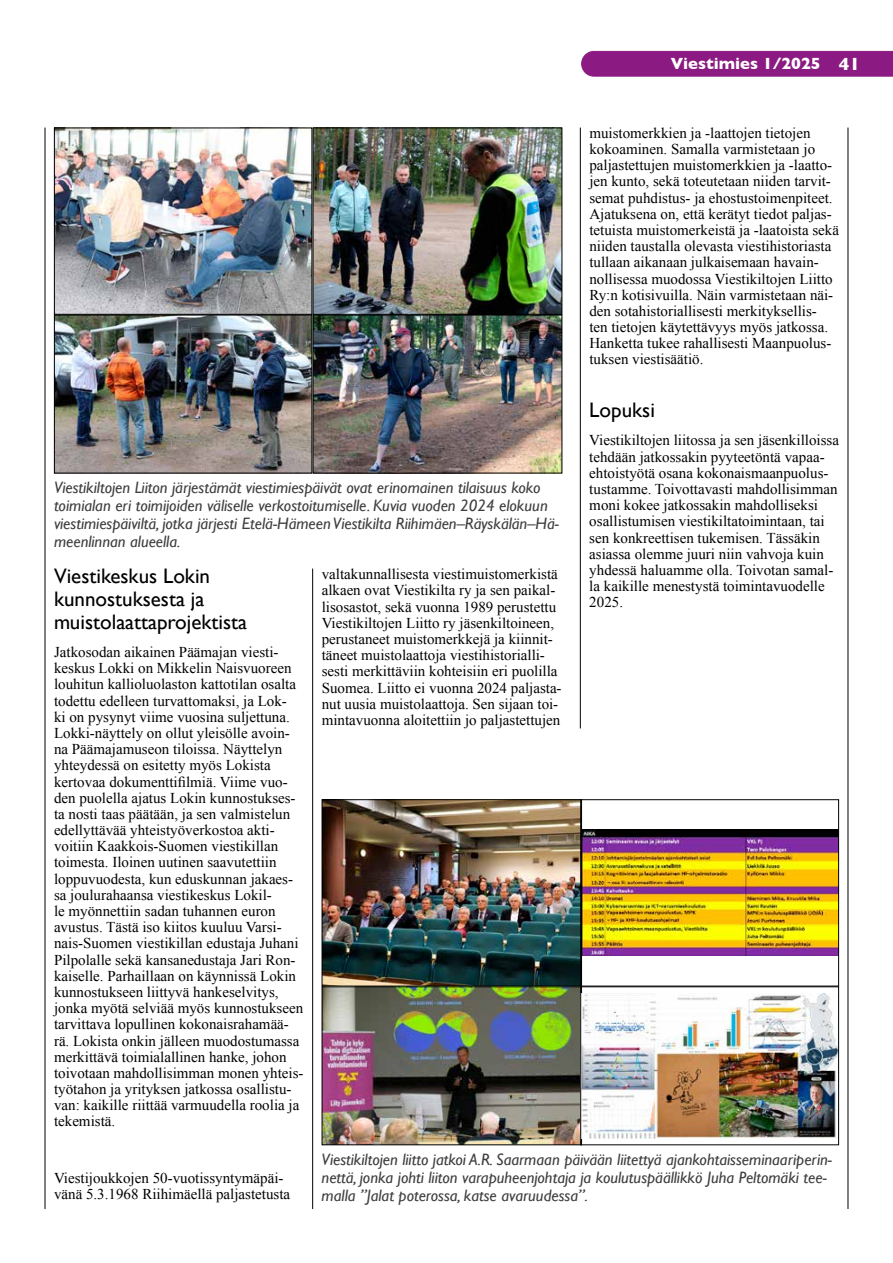
<style>
.page{position:relative;width:893px;height:1263px;background:#fff}
.page>*{position:absolute;margin:0;border:0;box-sizing:border-box;transform-origin:0 0}
.t1{font:21px/22.6px "Gill Sans";color:#000}
.t2{font:italic 16.5px/17.9px "Gill Sans";color:#3e3e3e}
.t3{font:700 16.5px "Gill Sans";color:#fff}
.t4{font:15px/16.2px "Times New Roman";color:#000}
.s1{font-size:18px}
</style>
<div class="page">
<div style="left:581px;top:51px;width:312px;height:26px;background:#8b1b82"></div>
<hr style="left:45px;top:128px;width:1px;height:1081px;background:#000">
<hr style="left:848px;top:128px;width:1px;height:1081px;background:#000">
<hr style="left:580px;top:128px;width:1px;height:600px;background:#000">
<hr style="left:312px;top:568px;width:1px;height:641px;background:#000">
<img style="left:56px;top:128px;width:504px;height:345px">
<div style="left:54px;top:128px;width:258px;height:187px;border:1px solid #000"></div>
<div style="left:313px;top:128px;width:249px;height:187px;border:1px solid #000"></div>
<div style="left:313px;top:315px;width:249px;height:158px;border:1px solid #000"></div>
<img style="left:324px;top:801px;width:256px;height:342px">
<div style="left:322px;top:799px;width:260px;height:187px;border:1px solid #000"></div>
<img style="left:583px;top:829px;width:254px;height:126px">
<div style="left:580px;top:799px;width:259px;height:187px;border:1px solid #000"></div>
<div style="left:322px;top:986px;width:260px;height:159px;border:1px solid #000"></div>
<img style="left:582px;top:993px;width:255px;height:145px">
<div style="left:580px;top:986px;width:259px;height:159px;border:1px solid #000"></div>
<div style="left:54px;top:315px;width:258px;height:158px;border:1px solid #000"></div>
<p class="t2" style="left:54px;top:479px;width:506px">Viestikiltojen Liiton järjestämät viestimiespäivät ovat erinomainen tilaisuus koko toimialan eri toimijoiden väliselle verkostoitumiselle. Kuvia vuoden 2024 elokuun viestimiespäiviltä, jotka järjesti Etelä-Hämeen Viestikilta Riihimäen–Räyskälän–Hä&shy;meenlinnan alueella.</p>
<h1 class="t1" style="left:54px;top:565px;width:195px">Viestikeskus Lokin kunnostuksesta ja muistolaattaprojektista</h1>
<p class="t4" style="left:54px;top:644px;width:251px">Jatkosodan aikainen Päämajan viesti&shy;keskus Lokki on Mikkelin Naisvuoreen louhitun kallioluolaston kattotilan osalta todettu edelleen turvattomaksi, ja Lok-<br>ki on pysynyt viime vuosina suljettuna.<br>Lokki-näyttely on ollut yleisölle avoin&shy;na Päämajamuseon tiloissa. Näyttelyn yhteydessä on esitetty myös Lokista kertovaa dokumenttifilmiä. Viime vuo&shy;den puolella ajatus Lokin kunnostukses&shy;ta nosti taas päätään, ja sen valmistelun edellyttävää yhteistyöverkostoa akti&shy;voitiin Kaakkois-Suomen viestikillan toimesta. Iloinen uutinen saavutettiin loppuvuodesta, kun eduskunnan jakaes&shy;sa joulurahaansa viestikeskus Lokil-<br>le myönnettiin sadan tuhannen euron avustus. Tästä iso kiitos kuuluu Varsi&shy;nais-Suomen viestikillan edustaja Juhani Pilpolalle sekä kansanedustaja Jari Ron&shy;kaiselle. Parhaillaan on käynnissä Lokin kunnostukseen liittyvä hankeselvitys, jonka myötä selviää myös kunnostukseen tarvittava lopullinen kokonaisrahamää&shy;rä. Lokista onkin jälleen muodostumassa merkittävä toimialallinen hanke, johon toivotaan mahdollisimman monen yhteis&shy;työtahon ja yrityksen jatkossa osallistu&shy;van: kaikille riittää varmuudella roolia ja tekemistä.</p>
<p class="t4" style="left:322px;top:566px;width:241px">valtakunnallisesta viestimuistomerkistä alkaen ovat Viestikilta ry ja sen paikal&shy;lisosastot, sekä vuonna 1989 perustettu Viestikiltojen Liitto ry jäsenkiltoineen, perustaneet muistomerkkejä ja kiinnit&shy;täneet muistolaattoja viestihistorialli&shy;sesti merkittäviin kohteisiin eri puolilla Suomea. Liitto ei vuonna 2024 paljasta&shy;nut uusia muistolaattoja. Sen sijaan toi&shy;mintavuonna aloitettiin jo paljastettujen</p>
<p class="t3" style="left:671px;top:50px;width:191px">Viestimies 1/2025 <span class="s1">41</span></p>
<p class="t4" style="left:589px;top:125px;width:251px">muistomerkkien ja -laattojen tietojen kokoaminen. Samalla varmistetaan jo paljastettujen muistomerkkien ja -laatto&shy;jen kunto, sekä toteutetaan niiden tarvit&shy;semat puhdistus- ja ehostustoimenpiteet.<br>Ajatuksena on, että kerätyt tiedot paljas&shy;tetuista muistomerkeistä ja -laatoista sekä niiden taustalla olevasta viestihistoriasta tullaan aikanaan julkaisemaan havain&shy;nollisessa muodossa Viestikiltojen Liitto Ry:n kotisivuilla. Näin varmistetaan näi&shy;den sotahistoriallisesti merkityksellis-<br>ten tietojen käytettävyys myös jatkossa.<br>Hanketta tukee rahallisesti Maanpuolus&shy;tuksen viestisäätiö.</p>
<h1 class="t1" style="left:589px;top:399px;width:67px">Lopuksi</h1>
<p class="t4" style="left:589px;top:432px;width:251px">Viestikiltojen liitossa ja sen jäsenkilloissa tehdään jatkossakin pyyteetöntä vapaa&shy;ehtoistyötä osana kokonaismaanpuolus&shy;tustamme. Toivottavasti mahdollisimman moni kokee jatkossakin mahdolliseksi osallistumisen viestikiltatoimintaan, tai sen konkreettisen tukemisen. Tässäkin asiassa olemme juuri niin vahvoja kuin yhdessä haluamme olla. Toivotan samal&shy;la kaikille menestystä toimintavuodelle 2025.</p>
<p class="t4" style="left:54px;top:1169px;width:238px">Viestijoukkojen 50-vuotissyntymäpäi&shy;vänä 5.3.1968 Riihimäellä paljastetusta</p>
<p class="t2" style="left:322px;top:1151px;width:512px">Viestikiltojen liitto jatkoi A.R. Saarmaan päivään liitettyä ajankohtaisseminaariperin&shy;nettä, jonka johti liiton varapuheenjohtaja ja koulutuspäällikkö Juha Peltomäki tee&shy;malla ”Jalat poterossa, katse avaruudessa”.</p>
</div>
